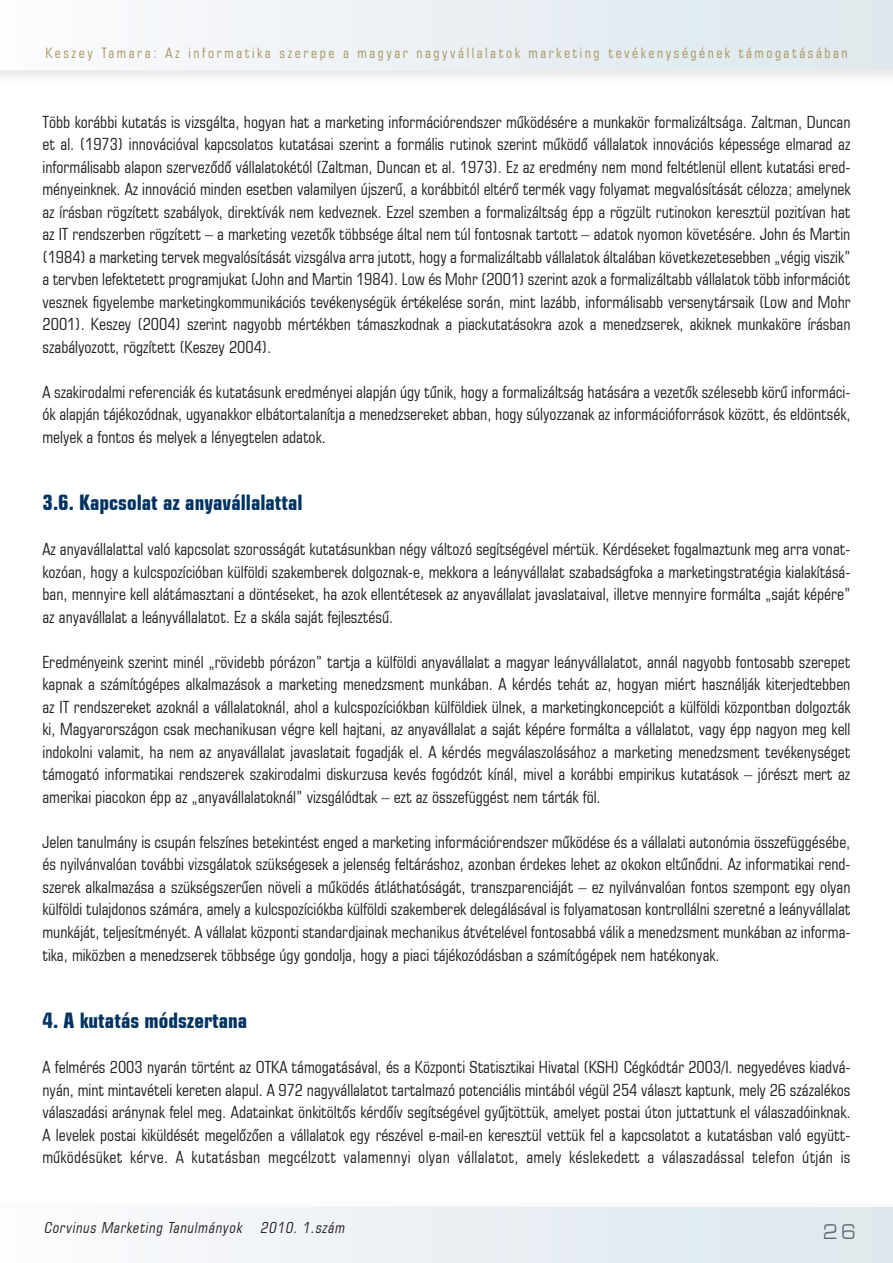
<style>
.page{position:relative;width:893px;height:1263px;background:#fff}
.page>*{position:absolute;margin:0;border:0;box-sizing:border-box;transform-origin:0 0}
.t1{font:22.2px "Eurostile Xtd PFL Normal";color:#747578;scale:.75 1}
.t2{font:21px "Square 721 Cn PFL Bold";color:#003362}
.t3{font:16.5px/22.5px "Square 721 Cn PFL Normal";color:#231f20;text-align:justify}
.t4{font:italic 15px "Square 721 Cn PFL Normal";color:#231f20}
.t5{font:14.25px "Square 721 Cn PFL Normal";letter-spacing:.18em;color:#a59560}
</style>
<div class="page">
<div style="left:0;top:70px;width:893px;height:7px;background:#f0eff0"></div>
<div style="left:0;top:0;width:893px;height:70px;background:linear-gradient(to right,#fbfbfd,#dde7ec)"></div>
<div style="left:0;top:1207px;width:893px;height:56px;background:linear-gradient(to right,#fbfbfd,#dde7ec)"></div>
<p class="t5" style="left:45px;top:44px;width:804px">Keszey Tamara: Az informatika szerepe a magyar nagyvállalatok marketing tevékenységének támogatásában</p>
<p class="t3" style="left:43px;top:111px;width:809px">Több korábbi kutatás is vizsgálta, hogyan hat a marketing információrendszer működésére a munkakör formalizáltsága. Zaltman, Duncan et al. (1973) innovációval kapcsolatos kutatásai szerint a formális rutinok szerint működő vállalatok innovációs képessége elmarad az informálisabb alapon szerveződő vállalatokétól (Zaltman, Duncan et al. 1973). Ez az eredmény nem mond feltétlenül ellent kutatási ered&shy;ményeinknek. Az innováció minden esetben valamilyen újszerű, a korábbitól eltérő termék vagy folyamat megvalósítását célozza; amelynek az írásban rögzített szabályok, direktívák nem kedveznek. Ezzel szemben a formalizáltság épp a rögzült rutinokon keresztül pozitívan hat az IT rendszerben rögzített – a marketing vezetők többsége által nem túl fontosnak tartott – adatok nyomon követésére. John és Martin (1984) a marketing tervek megvalósítását vizsgálva arra jutott, hogy a formalizáltabb vállalatok általában következetesebben „végig viszik” a tervben lefektetett programjukat (John and Martin 1984). Low és Mohr (2001) szerint azok a formalizáltabb vállalatok több információt vesznek figyelembe marketingkommunikációs tevékenységük értékelése során, mint lazább, informálisabb versenytársaik (Low and Mohr 2001). Keszey (2004) szerint nagyobb mértékben támaszkodnak a piackutatásokra azok a menedzserek, akiknek munkaköre írásban szabályozott, rögzített (Keszey 2004).</p>
<p class="t3" style="left:43px;top:381px;width:809px">A szakirodalmi referenciák és kutatásunk eredményei alapján úgy tűnik, hogy a formalizáltság hatására a vezetők szélesebb körű informáci&shy;ók alapján tájékozódnak, ugyanakkor elbátortalanítja a menedzsereket abban, hogy súlyozzanak az információforrások között, és eldöntsék, melyek a fontos és melyek a lényegtelen adatok.</p>
<p class="t2" style="left:43px;top:490px;width:262px">3.6. Kapcsolat az anyavállalattal</p>
<p class="t3" style="left:43px;top:538px;width:809px">Az anyavállalattal való kapcsolat szorosságát kutatásunkban négy változó segítségével mértük. Kérdéseket fogalmaztunk meg arra vonat&shy;kozóan, hogy a kulcspozícióban külföldi szakemberek dolgoznak-e, mekkora a leányvállalat szabadságfoka a marketingstratégia kialakításá&shy;ban, mennyire kell alátámasztani a döntéseket, ha azok ellentétesek az anyavállalat javaslataival, illetve mennyire formálta „saját képére” az anyavállalat a leányvállalatot. Ez a skála saját fejlesztésű.</p>
<p class="t3" style="left:43px;top:651px;width:809px">Eredményeink szerint minél „rövidebb pórázon” tartja a külföldi anyavállalat a magyar leányvállalatot, annál nagyobb fontosabb szerepet kapnak a számítógépes alkalmazások a marketing menedzsment munkában. A kérdés tehát az, hogyan miért használják kiterjedtebben az IT rendszereket azoknál a vállalatoknál, ahol a kulcspozíciókban külföldiek ülnek, a marketingkoncepciót a külföldi központban dolgozták ki, Magyarországon csak mechanikusan végre kell hajtani, az anyavállalat a saját képére formálta a vállalatot, vagy épp nagyon meg kell indokolni valamit, ha nem az anyavállalat javaslatait fogadják el. A kérdés megválaszolásához a marketing menedzsment tevékenységet támogató informatikai rendszerek szakirodalmi diskurzusa kevés fogódzót kínál, mivel a korábbi empirikus kutatások – jórészt mert az amerikai piacokon épp az „anyavállalatoknál” vizsgálódtak – ezt az összefüggést nem tárták föl.</p>
<p class="t3" style="left:43px;top:831px;width:809px">Jelen tanulmány is csupán felszínes betekintést enged a marketing információrendszer működése és a vállalati autonómia összefüggésébe, és nyilvánvalóan további vizsgálatok szükségesek a jelenség feltáráshoz, azonban érdekes lehet az okokon eltűnődni. Az informatikai rend&shy;szerek alkalmazása a szükségszerűen növeli a működés átláthatóságát, transzparenciáját – ez nyilvánvalóan fontos szempont egy olyan külföldi tulajdonos számára, amely a kulcspozíciókba külföldi szakemberek delegálásával is folyamatosan kontrollálni szeretné a leányvállalat munkáját, teljesítményét. A vállalat központi standardjainak mechanikus átvételével fontosabbá válik a menedzsment munkában az informa&shy;tika, miközben a menedzserek többsége úgy gondolja, hogy a piaci tájékozódásban a számítógépek nem hatékonyak.</p>
<p class="t2" style="left:43px;top:1008px;width:206px">4. A kutatás módszertana</p>
<p class="t3" style="left:43px;top:1056px;width:809px">A felmérés 2003 nyarán történt az OTKA támogatásával, és a Központi Statisztikai Hivatal (KSH) Cégkódtár 2003/I. negyedéves kiadvá&shy;nyán, mint mintavételi kereten alapul. A 972 nagyvállalatot tartalmazó potenciális mintából végül 254 választ kaptunk, mely 26 százalékos válaszadási aránynak felel meg. Adatainkat önkitöltős kérdőív segítségével gyűjtöttük, amelyet postai úton juttattunk el válaszadóinknak.<br>A levelek postai kiküldését megelőzően a vállalatok egy részével e-mail-en keresztül vettük fel a kapcsolatot a kutatásban való együtt&shy;működésüket kérve. A kutatásban megcélzott valamennyi olyan vállalatot, amely késlekedett a válaszadással telefon útján is</p>
<p class="t4" style="left:44px;top:1218px;width:305px">Corvinus Marketing Tanulmányok 2010. 1.szám</p>
<h1 class="t1" style="left:823px;top:1220px;width:44px">2 6</h1>
</div>
